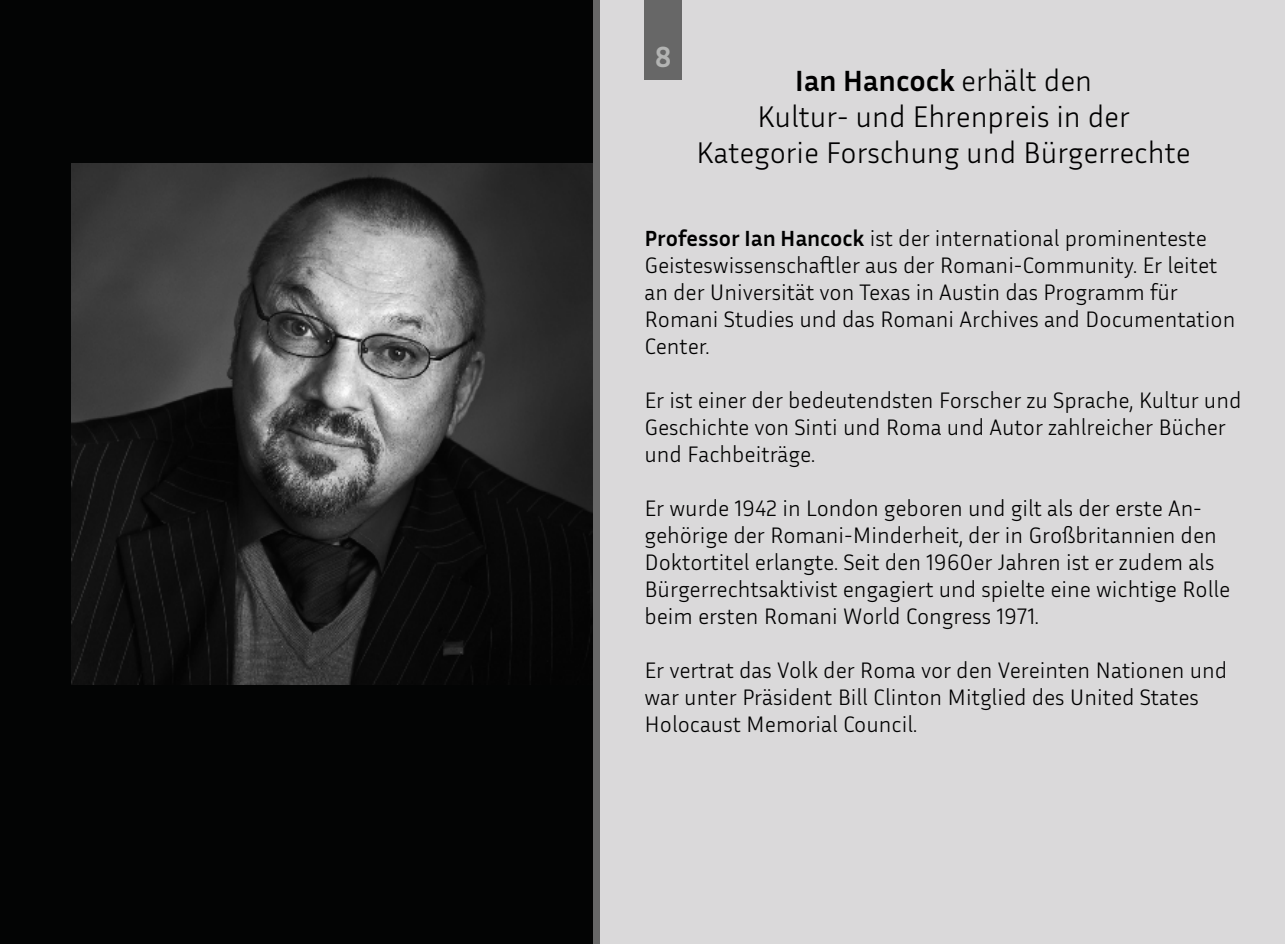
<style>
.page{position:relative;width:1285px;height:944px;background:#fff}
.page>*{position:absolute;margin:0;border:0;box-sizing:border-box;transform-origin:0 0}
.t1{font:300 30px/36px "Inria Sans";color:#000;text-align:center}
.t2{font:700 30px "Inria Sans";color:#b3b4b3}
.t3{font:300 22.5px/27px "Inria Sans";color:#000}
.s1{font-weight:700}
</style>
<div class="page">
<div style="left:599px;top:0;width:685px;height:944px;background:#dad9da"></div>
<div style="left:644px;top:0;width:38px;height:80px;background:#676767"></div>
<div style="left:0;top:0;width:592px;height:944px;background:#030404"></div>
<img style="left:71px;top:163px;width:521px;height:521px">
<h1 class="t2" style="left:654px;top:40px;width:18px">8</h1>
<h1 class="t1" style="left:696px;top:65px;width:495px"><span class="s1">Ian Hancock</span> erhält den<br>Kultur- und Ehrenpreis in der<br>Kategorie Forschung und Bürgerrechte</h1>
<p class="t3" style="left:644px;top:227px;width:592px"><span class="s1">Professor Ian Hancock</span> ist der international prominenteste Geisteswissenschaftler aus der Romani-Community. Er leitet an der Universität von Texas in Austin das Programm für Romani Studies und das Romani Archives and Documentation Center.</p>
<p class="t3" style="left:644px;top:386px;width:598px">Er ist einer der bedeutendsten Forscher zu Sprache, Kultur und<br>Geschichte von Sinti und Roma und Autor zahlreicher Bücher und Fachbeiträge.</p>
<p class="t3" style="left:644px;top:494px;width:587px">Er wurde 1942 in London geboren und gilt als der erste An&shy;gehörige der Romani-Minderheit, der in Großbritannien den Doktortitel erlangte. Seit den 1960er Jahren ist er zudem als Bürgerrechtsaktivist engagiert und spielte eine wichtige Rolle beim ersten Romani World Congress 1971.</p>
<p class="t3" style="left:644px;top:656px;width:584px">Er vertrat das Volk der Roma vor den Vereinten Nationen und war unter Präsident Bill Clinton Mitglied des United States<br>Holocaust Memorial Council.</p>
</div>
